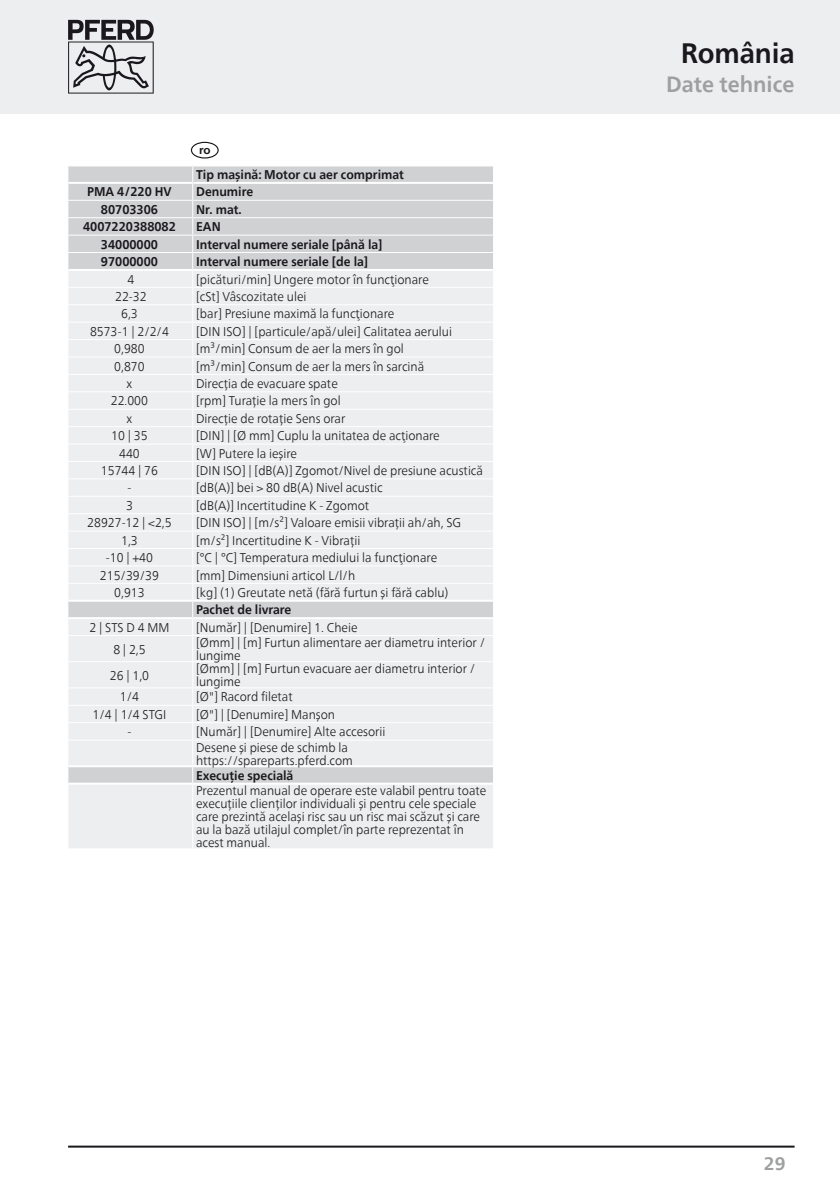
<style>
.page{position:relative;width:840px;height:1191px;background:#fff}
.page>*{position:absolute;margin:0;border:0;box-sizing:border-box;transform-origin:0 0}
.Header_Textseiten{font:700 28px "Neue Frutiger World";letter-spacing:-.005em;color:#1a181c}
.Header_Textseiten_Su{font:700 22px "Neue Frutiger World";color:#9d9fa0}
.t1{font:700 18px "Neue Frutiger World";color:#9d9fa0}
.Tabelle1{font:300 12.6px/13px "Neue Frutiger World";color:#1a181c;scale:.96 1}
.Tabelle1-2{font:700 12.6px "Neue Frutiger World";color:#1a181c;scale:.96 1}
.Tabelle_vorne{font:300 12.6px "Neue Frutiger World";color:#1a181c;scale:.95 1}
.Tabelle_vorne-2{font:700 12.6px "Neue Frutiger World";color:#1a181c;scale:.95 1}
.t2{font:700 11.6px "Frutiger LT Pro";color:#1a181c}
</style>
<div class="page">
<div style="left:193px;top:166px;width:300px;height:103px;background:#d0d1d3"></div>
<div style="left:193px;top:271px;width:300px;height:577px;background:#edeeef"></div>
<hr style="left:193px;top:182px;width:300px;height:2px;background:#fff">
<hr style="left:193px;top:200px;width:301px;height:1px;background:#fff">
<hr style="left:193px;top:217px;width:301px;height:1px;background:#fff">
<hr style="left:193px;top:235px;width:301px;height:1px;background:#fff">
<hr style="left:193px;top:252px;width:301px;height:1px;background:#fff">
<hr style="left:193px;top:287px;width:301px;height:1px;background:#fff">
<hr style="left:193px;top:322px;width:301px;height:1px;background:#fff">
<hr style="left:193px;top:339px;width:301px;height:1px;background:#fff">
<hr style="left:193px;top:356px;width:301px;height:1px;background:#fff">
<hr style="left:193px;top:374px;width:301px;height:1px;background:#fff">
<hr style="left:193px;top:391px;width:301px;height:1px;background:#fff">
<hr style="left:193px;top:409px;width:301px;height:1px;background:#fff">
<hr style="left:193px;top:426px;width:301px;height:1px;background:#fff">
<hr style="left:193px;top:443px;width:301px;height:1px;background:#fff">
<hr style="left:193px;top:461px;width:301px;height:1px;background:#fff">
<hr style="left:193px;top:478px;width:301px;height:1px;background:#fff">
<hr style="left:193px;top:496px;width:301px;height:1px;background:#fff">
<hr style="left:193px;top:513px;width:301px;height:1px;background:#fff">
<hr style="left:193px;top:530px;width:301px;height:1px;background:#fff">
<hr style="left:193px;top:548px;width:301px;height:1px;background:#fff">
<hr style="left:193px;top:565px;width:301px;height:1px;background:#fff">
<hr style="left:193px;top:583px;width:301px;height:1px;background:#fff">
<hr style="left:193px;top:600px;width:300px;height:2px;background:#fff">
<hr style="left:193px;top:635px;width:301px;height:1px;background:#fff">
<hr style="left:193px;top:661px;width:301px;height:1px;background:#fff">
<hr style="left:193px;top:687px;width:301px;height:1px;background:#fff">
<hr style="left:193px;top:705px;width:301px;height:1px;background:#fff">
<hr style="left:193px;top:722px;width:301px;height:1px;background:#fff">
<hr style="left:193px;top:739px;width:301px;height:1px;background:#fff">
<hr style="left:193px;top:765px;width:300px;height:2px;background:#fff">
<hr style="left:193px;top:782px;width:300px;height:2px;background:#fff">
<hr style="left:193px;top:304px;width:301px;height:1px;background:#fff">
<hr style="left:193px;top:617px;width:300px;height:2px;background:#fff">
<svg style="left:68px;top:166px;width:125px;height:682px;background:#e8e9ea"></svg>
<hr style="left:68px;top:600px;width:125px;height:2px;background:#fff">
<hr style="left:68px;top:617px;width:125px;height:2px;background:#fff">
<hr style="left:68px;top:765px;width:125px;height:2px;background:#fff">
<hr style="left:68px;top:782px;width:125px;height:2px;background:#fff">
<div style="left:191px;top:142px;width:27px;height:16px;border:1px solid #1a181c;border-radius:50%"></div>
<div style="left:0;top:0;width:839px;height:113px;background:#edeeef"></div>
<svg style="left:68px;top:20px;width:86px;height:74px"></svg>
<hr style="left:68px;top:1145px;width:726px;height:2px;background:#1a181c">
<p class="t2" style="left:199px;top:143px;width:13px">ro</p>
<p class="Tabelle1-2" style="left:196px;top:163px;width:218px">Tip mașină: Motor cu aer comprimat</p>
<p class="Tabelle_vorne-2" style="left:87px;top:181px;width:90px">PMA 4/220 HV</p>
<p class="Tabelle1-2" style="left:196px;top:181px;width:61px">Denumire</p>
<p class="Tabelle_vorne-2" style="left:101px;top:198px;width:62px">80703306</p>
<p class="Tabelle1-2" style="left:196px;top:198px;width:49px">Nr. mat.</p>
<p class="Tabelle_vorne-2" style="left:83px;top:216px;width:99px">4007220388082</p>
<p class="Tabelle1-2" style="left:196px;top:216px;width:27px">EAN</p>
<p class="Tabelle_vorne-2" style="left:101px;top:233px;width:62px">34000000</p>
<p class="Tabelle1-2" style="left:196px;top:233px;width:196px">Interval numere seriale [până la]</p>
<p class="Tabelle_vorne-2" style="left:101px;top:251px;width:62px">97000000</p>
<p class="Tabelle1-2" style="left:196px;top:251px;width:181px">Interval numere seriale [de la]</p>
<p class="Tabelle_vorne" style="left:127px;top:269px;width:9px">4</p>
<p class="Tabelle1" style="left:196px;top:273px;width:244px">[picături/min] Ungere motor în funcţionare</p>
<p class="Tabelle_vorne" style="left:115px;top:287px;width:35px">22-32</p>
<p class="Tabelle1" style="left:196px;top:290px;width:116px">[cSt] Vâscozitate ulei</p>
<p class="Tabelle_vorne" style="left:121px;top:304px;width:19px">6,3</p>
<p class="Tabelle1" style="left:196px;top:307px;width:208px">[bar] Presiune maximă la funcţionare</p>
<p class="Tabelle_vorne" style="left:90px;top:321px;width:84px">8573-1 | 2/2/4</p>
<p class="Tabelle1" style="left:196px;top:325px;width:268px">[DIN ISO] | [particule/apă/ulei] Calitatea aerului</p>
<p class="Tabelle_vorne" style="left:114px;top:339px;width:33px">0,980</p>
<p class="Tabelle1" style="left:196px;top:342px;width:218px">[m³/min] Consum de aer la mers în gol</p>
<p class="Tabelle_vorne" style="left:114px;top:356px;width:33px">0,870</p>
<p class="Tabelle1" style="left:196px;top:360px;width:239px">[m³/min] Consum de aer la mers în sarcină</p>
<p class="Tabelle_vorne" style="left:126px;top:374px;width:8px">x</p>
<p class="Tabelle1" style="left:196px;top:377px;width:149px">Direcția de evacuare spate</p>
<p class="Tabelle_vorne" style="left:111px;top:391px;width:41px">22.000</p>
<p class="Tabelle1" style="left:196px;top:394px;width:152px">[rpm] Turație la mers în gol</p>
<p class="Tabelle_vorne" style="left:126px;top:408px;width:8px">x</p>
<p class="Tabelle1" style="left:196px;top:412px;width:157px">Direcție de rotație Sens orar</p>
<p class="Tabelle_vorne" style="left:111px;top:426px;width:40px">10 | 35</p>
<p class="Tabelle1" style="left:196px;top:429px;width:255px">[DIN] | [Ø mm] Cuplu la unitatea de acţionare</p>
<p class="Tabelle_vorne" style="left:119px;top:443px;width:23px">440</p>
<p class="Tabelle1" style="left:196px;top:447px;width:107px">[W] Putere la ieșire</p>
<p class="Tabelle_vorne" style="left:101px;top:461px;width:61px">15744 | 76</p>
<p class="Tabelle1" style="left:196px;top:464px;width:300px">[DIN ISO] | [dB(A)] Zgomot/Nivel de presiune acustică</p>
<p class="Tabelle_vorne" style="left:127px;top:478px;width:6px">-</p>
<p class="Tabelle1" style="left:196px;top:481px;width:196px">[dB(A)] bei &gt; 80 dB(A) Nivel acustic</p>
<p class="Tabelle_vorne" style="left:126px;top:495px;width:9px">3</p>
<p class="Tabelle1" style="left:196px;top:499px;width:182px">[dB(A)] Incertitudine K - Zgomot</p>
<p class="Tabelle_vorne" style="left:87px;top:513px;width:90px">28927-12 | &lt;2,5</p>
<p class="Tabelle1" style="left:196px;top:516px;width:277px">[DIN ISO] | [m/s²] Valoare emisii vibrații ah/ah, SG</p>
<p class="Tabelle_vorne" style="left:121px;top:530px;width:19px">1,3</p>
<p class="Tabelle1" style="left:196px;top:534px;width:172px">[m/s²] Incertitudine K - Vibrații</p>
<p class="Tabelle_vorne" style="left:106px;top:548px;width:51px">-10 | +40</p>
<p class="Tabelle1" style="left:196px;top:551px;width:252px">[°C | °C] Temperatura mediului la funcţionare</p>
<p class="Tabelle_vorne" style="left:100px;top:565px;width:64px">215/39/39</p>
<p class="Tabelle1" style="left:196px;top:568px;width:167px">[mm] Dimensiuni articol L/l/h</p>
<p class="Tabelle_vorne" style="left:114px;top:582px;width:33px">0,913</p>
<p class="Tabelle1" style="left:196px;top:586px;width:264px">[kg] (1) Greutate netă (fără furtun și fără cablu)</p>
<p class="Tabelle1-2" style="left:196px;top:599px;width:101px">Pachet de livrare</p>
<p class="Tabelle_vorne" style="left:89px;top:617px;width:85px">2 | STS D 4 MM</p>
<p class="Tabelle1" style="left:196px;top:621px;width:169px">[Număr] | [Denumire] 1. Cheie</p>
<p class="Tabelle_vorne" style="left:113px;top:639px;width:35px">8 | 2,5</p>
<p class="Tabelle1" style="left:196px;top:636px;width:302px">[Ømm] | [m] Furtun alimentare aer diametru interior / lungime</p>
<p class="Tabelle_vorne" style="left:110px;top:665px;width:43px">26 | 1,0</p>
<p class="Tabelle1" style="left:196px;top:662px;width:292px">[Ømm] | [m] Furtun evacuare aer diametru interior / lungime</p>
<p class="Tabelle_vorne" style="left:120px;top:687px;width:22px">1/4</p>
<p class="Tabelle1" style="left:196px;top:690px;width:102px">[Ø"] Racord filetat</p>
<p class="Tabelle_vorne" style="left:93px;top:704px;width:79px">1/4 | 1/4 STGI</p>
<p class="Tabelle1" style="left:196px;top:708px;width:146px">[Ø"] | [Denumire] Manșon</p>
<p class="Tabelle_vorne" style="left:127px;top:722px;width:6px">-</p>
<p class="Tabelle1" style="left:196px;top:725px;width:199px">[Număr] | [Denumire] Alte accesorii</p>
<p class="Tabelle1" style="left:196px;top:740px;width:165px">Desene și piese de schimb la https://spareparts.pferd.com</p>
<p class="Tabelle1-2" style="left:196px;top:764px;width:103px">Execuție specială</p>
<p class="Tabelle1" style="left:196px;top:784px;width:304px">Prezentul manual de operare este valabil pentru toate execuțiile clienților individuali și pentru cele speciale care prezintă același risc sau un risc mai scăzut și care au la bază utilajul complet/în parte reprezentat în acest manual.</p>
<p class="Header_Textseiten" style="left:680px;top:28px;width:115px">România</p>
<p class="Header_Textseiten_Su" style="left:665px;top:65px;width:130px">Date tehnice</p>
<h3 class="t1" style="left:763px;top:1147px;width:23px">29</h3>
</div>
